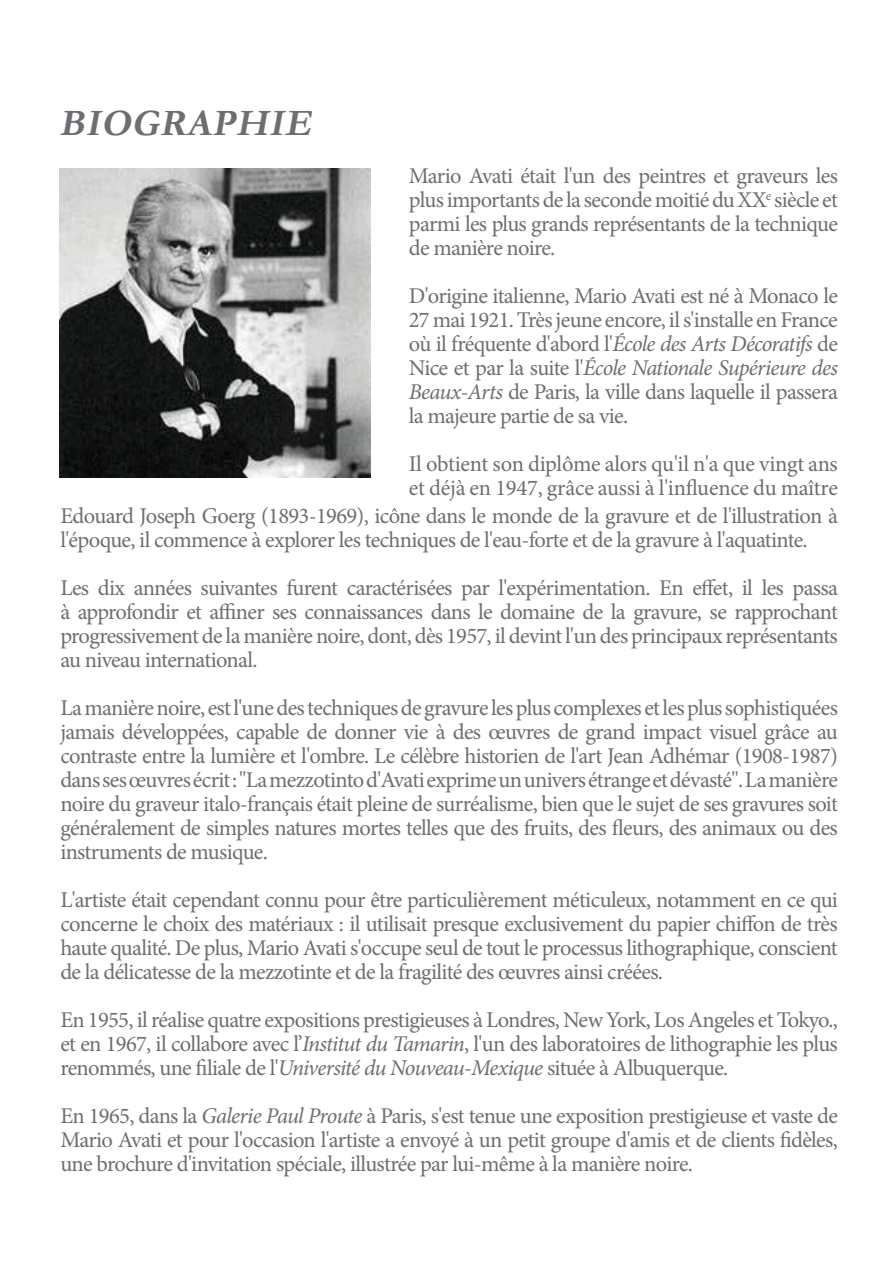
<style>
.page{position:relative;width:893px;height:1263px;background:#fff}
.page>*{position:absolute;margin:0;border:0;box-sizing:border-box;transform-origin:0 0}
.t1{font:italic 700 37.5px "Garamond";color:#6d6e71}
.t2{font:22.5px/24px "Minion Pro";letter-spacing:-.03em;color:#6d6e71;text-align:justify}
.t3{font:22.5px/24px "Minion Pro";letter-spacing:-.01em;color:#6d6e71}
.s1{font-style:italic}
</style>
<div class="page">
<img style="left:60px;top:168px;width:311px;height:309px">
<h1 class="t1" style="left:59px;top:97px;width:262px">BIOGRAPHIE</h1>
<p class="t2" style="left:409px;top:164px;width:431px">Mario Avati était l'un des peintres et graveurs les plus importants de la seconde moitié du XX<sup>e</sup> siècle et parmi les plus grands représentants de la technique de manière noire.</p>
<p class="t2" style="left:409px;top:284px;width:431px">D'origine italienne, Mario Avati est né à Monaco le 27 mai 1921. Très jeune encore, il s'installe en France où il fréquente d'abord l'<span class="s1">École des Arts Décoratifs</span> de Nice et par la suite l'<span class="s1">École Nationale Supérieure des Beaux-Arts</span> de Paris, la ville dans laquelle il passera la majeure partie de sa vie.</p>
<p class="t3" style="left:409px;top:452px;width:431px">Il obtient son diplôme alors qu'il n'a que vingt ans et déjà en 1947, grâce aussi à l'influence du maître</p>
<p class="t2" style="left:60px;top:504px;width:779px">Edouard Joseph Goerg (1893-1969), icône dans le monde de la gravure et de l'illustration à l'époque, il commence à explorer les techniques de l'eau-forte et de la gravure à l'aquatinte.</p>
<p class="t2" style="left:60px;top:576px;width:779px">Les dix années suivantes furent caractérisées par l'expérimentation. En effet, il les passa à approfondir et affiner ses connaissances dans le domaine de la gravure, se rapprochant progressivement de la manière noire, dont, dès 1957, il devint l'un des principaux représentants au niveau international.</p>
<p class="t2" style="left:60px;top:696px;width:779px">La manière noire, est l'une des techniques de gravure les plus complexes et les plus sophistiquées jamais développées, capable de donner vie à des œuvres de grand impact visuel grâce au contraste entre la lumière et l'ombre. Le célèbre historien de l'art Jean Adhémar (1908-1987) dans ses œuvres écrit : "La mezzotinto d'Avati exprime un univers étrange et dévasté". La manière noire du graveur italo-français était pleine de surréalisme, bien que le sujet de ses gravures soit généralement de simples natures mortes telles que des fruits, des fleurs, des animaux ou des instruments de musique.</p>
<p class="t2" style="left:60px;top:888px;width:779px">L'artiste était cependant connu pour être particulièrement méticuleux, notamment en ce qui concerne le choix des matériaux : il utilisait presque exclusivement du papier chiffon de très haute qualité. De plus, Mario Avati s'occupe seul de tout le processus lithographique, conscient de la délicatesse de la mezzotinte et de la fragilité des œuvres ainsi créées.</p>
<p class="t2" style="left:60px;top:1008px;width:779px">En 1955, il réalise quatre expositions prestigieuses à Londres, New York, Los Angeles et Tokyo., et en 1967, il collabore avec l’<span class="s1">Institut du Tamarin</span>, l'un des laboratoires de lithographie les plus renommés, une filiale de l'<span class="s1">Université du Nouveau-Mexique</span> située à Albuquerque.</p>
<p class="t2" style="left:60px;top:1104px;width:779px">En 1965, dans la <span class="s1">Galerie Paul Proute</span> à Paris, s'est tenue une exposition prestigieuse et vaste de Mario Avati et pour l'occasion l'artiste a envoyé à un petit groupe d'amis et de clients fidèles, une brochure d'invitation spéciale, illustrée par lui-même à la manière noire.</p>
</div>
